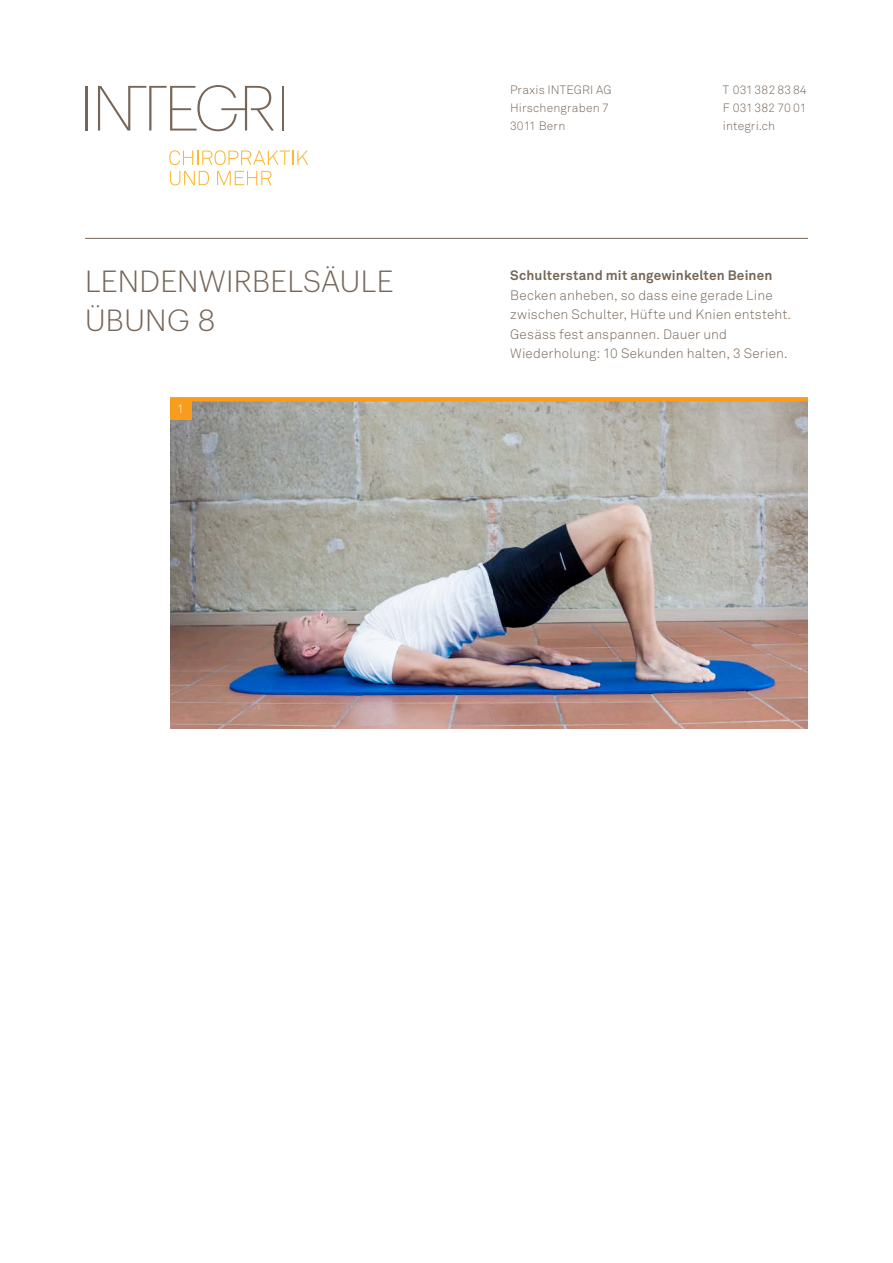
<style>
.page{position:relative;width:893px;height:1263px;background:#fff}
.page>*{position:absolute;margin:0;border:0;box-sizing:border-box;transform-origin:0 0}
.t1{font:300 30px/39px "Graphik";color:#776658}
.t2{font:300 13.5px/19.5px "Akkurat";letter-spacing:.01em;color:#776658}
.t3{font:700 13.5px "Akkurat";letter-spacing:.015em;color:#776658}
.t4{font:300 12px/18px "Akkurat";letter-spacing:.01em;color:#776658;text-align:justify}
.t5{font:300 12px "Akkurat";color:#fff}
</style>
<div class="page">
<svg style="left:169px;top:150px;width:139px;height:15px"></svg>
<svg style="left:170px;top:171px;width:39px;height:14px"></svg>
<svg style="left:217px;top:171px;width:55px;height:14px"></svg>
<hr style="left:85px;top:86px;width:2px;height:45px;background:#776658">
<hr style="left:282px;top:86px;width:2px;height:45px;background:#776658">
<svg style="left:98px;top:85px;width:176px;height:46px"></svg>
<hr style="left:85px;top:238px;width:723px;height:1px;background:#776658">
<img style="left:170px;top:402px;width:638px;height:327px">
<div style="left:170px;top:397px;width:638px;height:5px;background:#f89c1c"></div>
<div style="left:170px;top:398px;width:21px;height:21px;background:#f89c1c"></div>
<p class="t4" style="left:510px;top:81px;width:103px;text-align:left">Praxis INTEGRI AG<br>Hirschengraben 7<br>3011 Bern</p>
<p class="t4" style="left:723px;top:81px;width:85px">T 031 382 83 84<br>F 031 382 70 01 integri.ch</p>
<h1 class="t1" style="left:85px;top:259px;width:310px">LENDENWIRBELSÄULE<br>ÜBUNG 8</h1>
<p class="t3" style="left:510px;top:267px;width:264px">Schulterstand mit angewinkelten Beinen</p>
<p class="t2" style="left:510px;top:285px;width:282px">Becken anheben, so dass eine gerade Line zwischen Schulter, Hüfte und Knien entsteht.<br>Gesäss fest anspannen. Dauer und Wiederholung: 10 Sekunden halten, 3 Serien.</p>
<p class="t5" style="left:177px;top:402px;width:8px">1</p>
</div>
